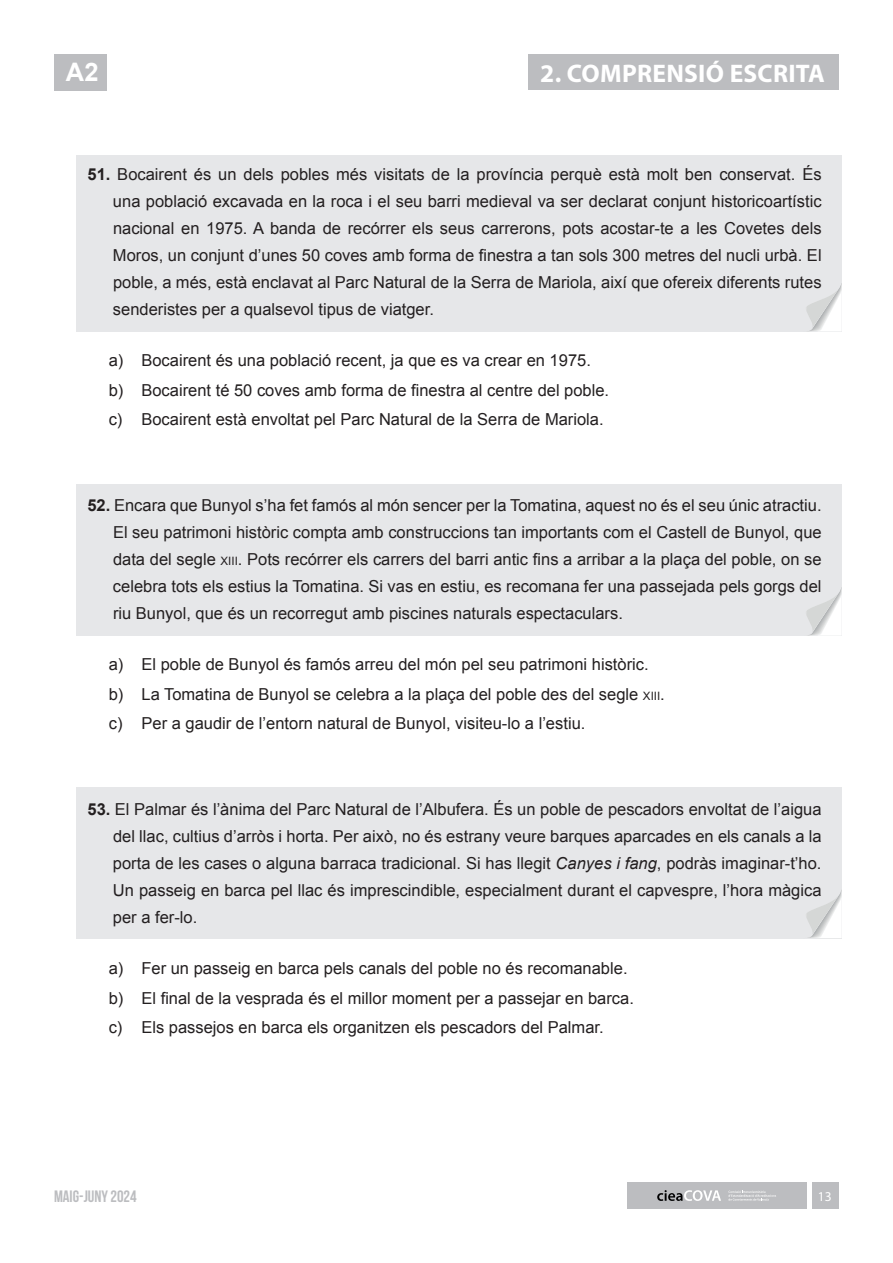
<style>
.page{position:relative;width:893px;height:1263px;background:#fff}
.page>*{position:absolute;margin:0;border:0;box-sizing:border-box;transform-origin:0 0}
.t1{font:700 25.5px "Myriad Pro";letter-spacing:.01em;color:#fff}
.t2{font:700 25.5px "Arial";color:#fff}
.t3{font:16.5px/27px "Arial";color:#231f20;text-align:justify}
.t4{font:700 16.5px "Bebas Neue";color:#bcbdc0}
.t5{font:13.5px "Myriad Pro";color:#fff}
.s1{font-weight:700}
.s2{font-size:11.55px}
.s3{font-style:italic}
</style>
<div class="page">
<div style="left:812px;top:1182px;width:27px;height:27px;background:#bcbdc0"></div>
<div style="left:627px;top:1182px;width:179px;height:27px;background:#bcbdc0"></div>
<svg style="left:728px;top:1190px;width:48px;height:10px"></svg>
<svg style="left:657px;top:1190px;width:64px;height:11px"></svg>
<div style="left:54px;top:54px;width:52px;height:37px;background:#bcbdc0"></div>
<div style="left:77px;top:155px;width:765px;height:177px;background:#e6e7e9"></div>
<svg style="left:806px;top:283px;width:36px;height:49px"></svg>
<div style="left:77px;top:485px;width:765px;height:151px;background:#e6e7e9"></div>
<svg style="left:806px;top:587px;width:36px;height:49px"></svg>
<div style="left:77px;top:787px;width:765px;height:151px;background:#e6e7e9"></div>
<svg style="left:790px;top:890px;width:52px;height:49px"></svg>
<div style="left:528px;top:54px;width:311px;height:35px;background:#bcbdc0"></div>
<h1 class="t2" style="left:66px;top:56px;width:34px">C1</h1>
<h1 class="t2" style="left:66px;top:56px;width:34px">A2</h1>
<h1 class="t1" style="left:540px;top:57px;width:286px">2. COMPRENSIÓ ESCRITA</h1>
<p class="t3" style="left:113px;top:161px;width:710px;text-indent:-25px"><span class="s1">51.</span> Bocairent és un dels pobles més visitats de la província perquè està molt ben conservat. És una població excavada en la roca i el seu barri medieval va ser declarat conjunt historicoartístic nacional en 1975. A banda de recórrer els seus carrerons, pots acostar-te a les Covetes dels Moros, un conjunt d’unes 50 coves amb forma de finestra a tan sols 300 metres del nucli urbà. El poble, a més, està enclavat al Parc Natural de la Serra de Mariola, així que ofereix diferents rutes senderistes per a qualsevol tipus de viatger.</p>
<p class="t3" style="left:109px;top:346px;width:502px;line-height:29.5px;text-align:left">a) Bocairent és una població recent, ja que es va crear en 1975. b) Bocairent té 50 coves amb forma de finestra al centre del poble. c) Bocairent està envoltat pel Parc Natural de la Serra de Mariola.</p>
<p class="t3" style="left:113px;top:492px;width:710px;text-indent:-26px"><span class="s1">52.</span> Encara que Bunyol s’ha fet famós al món sencer per la Tomatina, aquest no és el seu únic atractiu.<br>El seu patrimoni històric compta amb construccions tan importants com el Castell de Bunyol, que data del segle <span class="s2">xiii</span>. Pots recórrer els carrers del barri antic fins a arribar a la plaça del poble, on se celebra tots els estius la Tomatina. Si vas en estiu, es recomana fer una passejada pels gorgs del riu Bunyol, que és un recorregut amb piscines naturals espectaculars.</p>
<p class="t3" style="left:109px;top:650px;width:558px;line-height:29.5px;text-align:left">a) El poble de Bunyol és famós arreu del món pel seu patrimoni històric. b) La Tomatina de Bunyol se celebra a la plaça del poble des del segle <span class="s2">xiii</span>. c) Per a gaudir de l’entorn natural de Bunyol, visiteu-lo a l’estiu.</p>
<p class="t3" style="left:113px;top:796px;width:710px;text-indent:-25px"><span class="s1">53.</span> El Palmar és l’ànima del Parc Natural de l’Albufera. És un poble de pescadors envoltat de l’aigua del llac, cultius d’arròs i horta. Per això, no és estrany veure barques aparcades en els canals a la porta de les cases o alguna barraca tradicional. Si has llegit <span class="s3">Canyes i fang</span>, podràs imaginar-t’ho.<br>Un passeig en barca pel llac és imprescindible, especialment durant el capvespre, l’hora màgica per a fer-lo.</p>
<p class="t3" style="left:109px;top:954px;width:527px;line-height:29.5px;text-align:left">a) Fer un passeig en barca pels canals del poble no és recomanable. b) El final de la vesprada és el millor moment per a passejar en barca. c) Els passejos en barca els organitzen els pescadors del Palmar.</p>
<p class="t4" style="left:54px;top:1187px;width:84px">MAIG-JUNY 2024</p>
<p class="t5" style="left:818px;top:1188px;width:15px">13</p>
</div>
